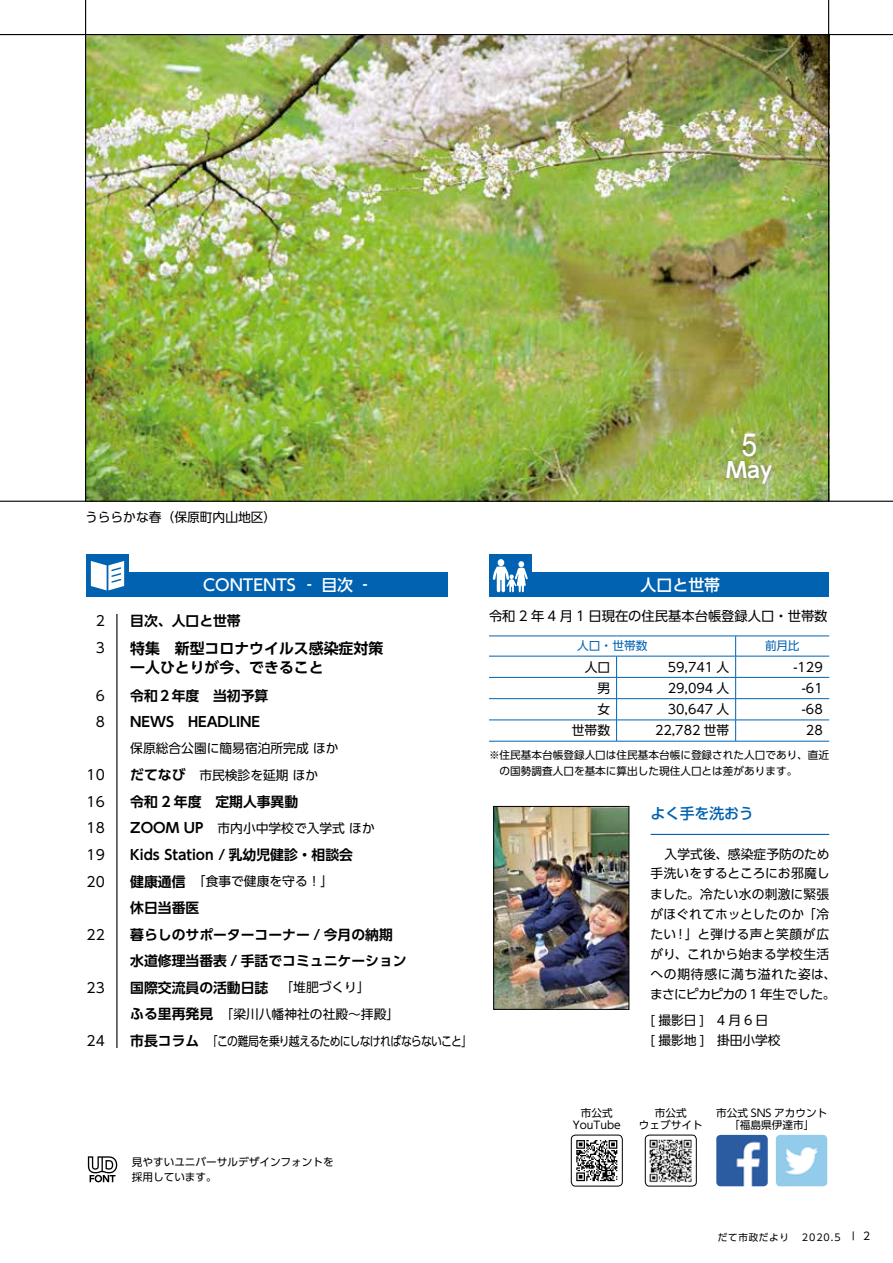
<style>
.page{position:relative;width:893px;height:1263px;background:#fff}
.page>*{position:absolute;margin:0;border:0;box-sizing:border-box;transform-origin:0 0}
.t1{font:31.95px "Arial";color:#fff;scale:.89 1}
.t2{font:700 21.3px "UD Shin Go Pro De";color:#fff}
.t3{font:500 15.9px "UD Shin Go Pro";color:#fff}
.t4{font:700 14.85px/19.2px "UD Shin Go Pro De";color:#000}
.t5{font:500 14.85px "UD Shin Go Pro";letter-spacing:-.01em;color:#0062b1}
.t6{font:700 13.8px/26.5px "UD Shin Go Pro De";color:#000}
.t7{font:13.8px/26.5px "UD Shin Go Pro";color:#000}
.t8{font:13.35px "UD Shin Go Pro";color:#000}
.t9{font:12.75px/20.1px "UD Shin Go Pro";color:#000}
.t10{font:12.75px "UD Shin Go Pro";letter-spacing:-.06em;color:#000;scale:.85 1}
.t11{font:11.7px "UD Shin Go Pro";color:#0062b1}
.t12{font:10.65px/12.8px "UD Shin Go Pro";color:#000;text-align:center}
.t13{font:9.6px "UD Shin Go Pro";letter-spacing:.075em;color:#000}
.s1{font-family:"UD Shin Go Pro";font-weight:400;font-size:12.75px}
.s2{font-family:"UD Shin Go Pro De";font-weight:700;font-size:13.8px}
</style>
<div class="page">
<hr style="left:116px;top:614px;width:1px;height:434px;background:#000">
<div style="left:129px;top:572px;width:319px;height:25px;background:#0062b1"></div>
<div style="left:86px;top:554px;width:43px;height:43px;background:#0062b1"></div>
<svg style="left:91px;top:561px;width:33px;height:29px"></svg>
<img style="left:495px;top:808px;width:132px;height:199px">
<div style="left:493px;top:806px;width:136px;height:203px;border:1px solid #000"></div>
<hr style="left:651px;top:834px;width:178px;height:1px;background:#0062b1">
<div style="left:531px;top:572px;width:298px;height:25px;background:#0062b1"></div>
<div style="left:489px;top:554px;width:42px;height:43px;background:#0062b1"></div>
<div style="left:498px;top:559px;width:6px;height:7px;background:#fff;border-radius:50%"></div>
<svg style="left:493px;top:561px;width:35px;height:31px"></svg>
<hr style="left:489px;top:741px;width:128px;height:1px;background:#0062b1">
<hr style="left:617px;top:741px;width:119px;height:1px;background:#0062b1">
<hr style="left:736px;top:741px;width:93px;height:1px;background:#0062b1">
<svg style="left:489px;top:636px;width:340px;height:105px"></svg>
<img style="left:86px;top:35px;width:742px;height:466px">
<hr style="left:85px;top:0;width:1px;height:502px;background:#000">
<hr style="left:828px;top:0;width:1px;height:502px;background:#000">
<hr style="left:0;top:34px;width:893px;height:1px;background:#000">
<hr style="left:0;top:501px;width:893px;height:1px;background:#000">
<div style="left:722px;top:457px;width:54px;height:31px;background:#727171;opacity:.75"></div>
<div style="left:738px;top:430px;width:23px;height:30px;background:#727171;opacity:.75"></div>
<img style="left:716px;top:1135px;width:52px;height:51px">
<img style="left:776px;top:1135px;width:51px;height:51px">
<img style="left:646px;top:1135px;width:50px;height:50px">
<div style="left:645px;top:1135px;width:51px;height:51px;border:1px solid #000;border-radius:4px"></div>
<svg style="left:576px;top:1140px;width:41px;height:41px"></svg>
<div style="left:571px;top:1135px;width:51px;height:51px;border:1px solid #000;border-radius:4px"></div>
<svg style="left:88px;top:1156px;width:29px;height:26px"></svg>
<p class="t9" style="left:85px;top:506px;width:193px">うららかな春（保原町内山地区(</p>
<p class="t7" style="left:96px;top:607px;width:11px">2<br>3</p>
<p class="t7" style="left:96px;top:682px;width:11px">6<br>8</p>
<p class="t7" style="left:87px;top:761px;width:20px;text-align:justify">10<br>16<br>18<br>19<br>20</p>
<p class="t7" style="left:87px;top:921px;width:20px">22</p>
<p class="t7" style="left:87px;top:974px;width:20px">23</p>
<p class="t7" style="left:87px;top:1027px;width:20px">24</p>
<p class="t3" style="left:203px;top:572px;width:171px">CONTENTS ‐ 目次 ‐</p>
<p class="t6" style="left:130px;top:607px;width:112px">目次、人口と世帯</p>
<p class="t4" style="left:130px;top:638px;width:254px">特集　新型コロナウイルス感染症対策一人ひとりが今、できること</p>
<p class="t6" style="left:130px;top:682px;width:140px">令和２年度　当初予算<br>NEWS　HEADLINE</p>
<p class="t9" style="left:199px;top:735px;width:141px;line-height:26.5px;text-indent:-69px">保原総合公園に簡易宿泊所完成ほか市民検診を延期ほか</p>
<p class="t6" style="left:130px;top:761px;width:170px">だてなび<br>令和 2 年度　定期人事異動</p>
<p class="t9" style="left:217px;top:818px;width:159px">市内小中学校で入学式ほか</p>
<p class="t6" style="left:130px;top:814px;width:224px">ZOOM UP<br>Kids Station / 乳幼児健診・相談会</p>
<p class="t9" style="left:193px;top:871px;width:142px">「食事で健康を守る!「</p>
<p class="t6" style="left:130px;top:868px;width:278px">健康通信<br>休日当番医<br>暮らしのサポーターコーナー / 今月の納期水道修理当番表 / 手話でコミュニケーション国際交流員の活動日誌　<span class="s1">「堆肥づくり「</span></p>
<p class="t9" style="left:221px;top:1004px;width:180px">「梁川八幡神社の社殿～拝殿「</p>
<p class="t6" style="left:130px;top:1000px;width:84px">ふる里再発見</p>
<p class="t10" style="left:130px;top:1030px;width:404px"><span class="s2">市長コラム　</span>「この難局を乗り越えるためにしなければならないこと「</p>
<p class="t12" style="left:132px;top:1154px;width:203px;line-height:14.9px;text-align:left">見やすいユニバーサルデザインフォントを採用しています。</p>
<h1 class="t1" style="left:741px;top:423px;width:19px">5</h1>
<h2 class="t2" style="left:726px;top:453px;width:48px">May</h2>
<p class="t3" style="left:640px;top:572px;width:81px">人口と世帯</p>
<p class="t8" style="left:489px;top:605px;width:340px">令和 2 年 4 月 1 日現在の住民基本台帳登録人口・世帯数</p>
<p class="t11" style="left:577px;top:636px;width:72px">人口・世帯数</p>
<p class="t11" style="left:765px;top:636px;width:36px">前月比</p>
<p class="t9" style="left:585px;top:656px;width:27px">人口</p>
<p class="t9" style="left:668px;top:656px;width:63px">59,741 人</p>
<p class="t9" style="left:793px;top:656px;width:31px">-129</p>
<p class="t9" style="left:597px;top:678px;width:14px">男</p>
<p class="t9" style="left:668px;top:678px;width:63px">29,094 人</p>
<p class="t9" style="left:802px;top:678px;width:22px">-61</p>
<p class="t9" style="left:597px;top:699px;width:14px">女</p>
<p class="t9" style="left:668px;top:699px;width:63px">30,647 人</p>
<p class="t9" style="left:802px;top:699px;width:22px">-68</p>
<p class="t9" style="left:572px;top:720px;width:40px">世帯数</p>
<p class="t9" style="left:655px;top:720px;width:76px">22,782 世帯</p>
<p class="t9" style="left:806px;top:720px;width:18px">28</p>
<p class="t12" style="left:500px;top:747px;width:331px;line-height:15.9px;text-align:left;text-indent:-11px">※住民基本台帳登録人口は住民基本台帳に登録された人口であり、直近の国勢調査人口を基本に算出した現住人口とは差があります。</p>
<p class="t5" style="left:650px;top:802px;width:105px">よく手を洗おう</p>
<p class="t9" style="left:650px;top:843px;width:181px;text-align:right">入学式後、感染症予防のため手洗いをするところにお邪魔しました。冷たい水の刺激に緊張がほぐれてホッとしたのか「冷！」と弾ける声と笑顔が広</p>
<p class="t9" style="left:650px;top:923px;width:188px">たい<br>がり、これから始まる学校生活への期待感に満ち溢れた姿は、まさにピカピカの 1 年生でした。</p>
<p class="t9" style="left:650px;top:1010px;width:132px">[ 撮影日 ]　4 月 6 日<br>[ 撮影地 ]　掛田小学校</p>
<p class="t12" style="left:573px;top:1106px;width:49px">市公式<br>YouTube</p>
<p class="t12" style="left:639px;top:1106px;width:65px">市公式<br>ウェブサイト</p>
<p class="t12" style="left:716px;top:1106px;width:113px">市公式 SNS アカウント「福島県伊達市「</p>
<p class="t13" style="left:718px;top:1229px;width:73px">だて市政だより</p>
<p class="t13" style="left:802px;top:1229px;width:40px">2020.5</p>
<p class="t13" style="left:852px;top:1228px;width:4px">¦</p>
<p class="t12" style="left:863px;top:1230px;width:9px">2</p>
</div>
